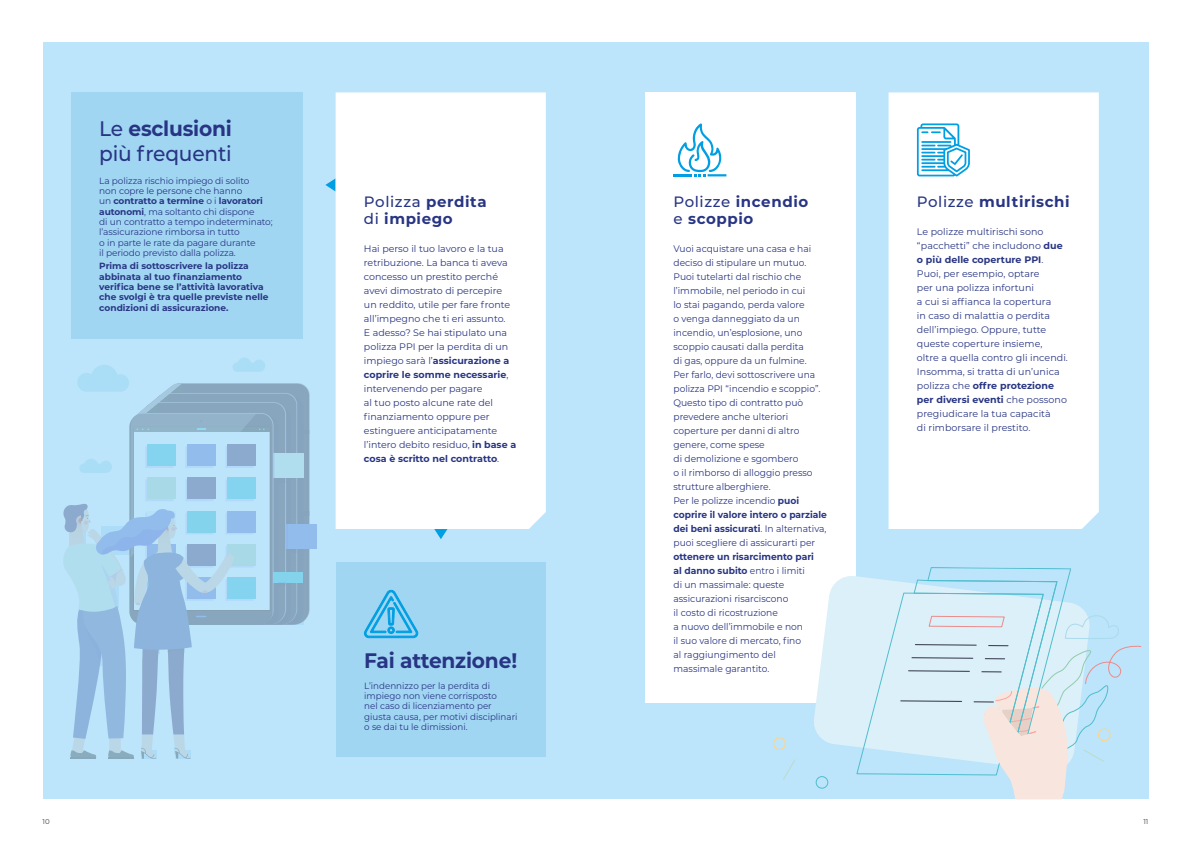
<style>
.page{position:relative;width:1191px;height:842px;background:#fff}
.page>*{position:absolute;margin:0;border:0;box-sizing:border-box;transform-origin:0 0}
.t1{font:500 21px/24.1px "Montserrat";letter-spacing:-.01em;color:#283583;scale:.96 1}
.t2{font:700 21px "Montserrat";letter-spacing:-.01em;color:#283583;scale:.96 1}
.t3{font:700 15px/17px "Montserrat";letter-spacing:.04em;color:#283583}
.t4{font:9.5px/14px "Montserrat";color:#283583}
.t5{font:9.5px/14px "Montserrat";color:#283583;scale:.96 1}
.t6{font:9px/10.4px "Montserrat";letter-spacing:-.01em;color:#283583}
.t7{font:700 9px/10.3px "Montserrat";color:#283583}
.t8{font:7px "Montserrat";color:#3c3c3b}
.s1{font-weight:700}
.s2{font-weight:500}
</style>
<div class="page">
<div style="left:43px;top:43px;width:1105px;height:756px;background:#bce4fa"></div>
<div style="left:888px;top:92px;width:210px;height:437px;background:#fff"></div>
<svg style="left:917px;top:123px;width:53px;height:53px;background:#9edaf4"></svg>
<div style="left:645px;top:92px;width:210px;height:611px;background:#fff"></div>
<svg style="left:673px;top:123px;width:53px;height:53px"></svg>
<svg style="left:325px;top:179px;width:10px;height:12px"></svg>
<svg style="left:814px;top:576px;width:41px;height:171px;fill:#dcf0f9"></svg>
<svg style="left:855px;top:567px;width:287px;height:232px"></svg>
<svg style="left:783px;top:759px;width:12px;height:21px"></svg>
<div style="left:1098px;top:728px;width:12px;height:13px;border:1px solid #fed586;border-radius:50%"></div>
<div style="left:815px;top:776px;width:13px;height:13px;border:1px solid #50becd;border-radius:50%"></div>
<div style="left:773px;top:737px;width:12px;height:13px;border:1px solid #fed586;border-radius:50%"></div>
<svg style="left:434px;top:529px;width:13px;height:10px"></svg>
<div style="left:71px;top:92px;width:231px;height:247px;background:#a1d6f3"></div>
<div style="left:335px;top:92px;width:211px;height:437px;background:#fff"></div>
<div style="left:336px;top:562px;width:210px;height:195px;background:#a1d6f3"></div>
<svg style="left:364px;top:590px;width:54px;height:48px"></svg>
<div style="left:280px;top:524px;width:36px;height:25px;background:#91bceb"></div>
<svg style="left:63px;top:358px;width:247px;height:401px"></svg>
<h1 class="t1" style="left:99px;top:116px;width:140px">Le <span class="s1">esclusioni </span>più frequenti</h1>
<p class="t6" style="left:99px;top:175px;width:175px">La polizza rischio impiego di solito<br>non copre le persone che hanno<br>un <span class="s1">contratto a termine</span> o i <span class="s1">lavoratori autonomi</span>, ma soltanto chi dispone<br>di un contratto a tempo indeterminato; l’assicurazione rimborsa in tutto<br>o in parte le rate da pagare durante<br>il periodo previsto dalla polizza.</p>
<p class="t7" style="left:99px;top:260px;width:171px">Prima di sottoscrivere la polizza abbinata al tuo finanziamento verifica bene se l’attività lavorativa che svolgi è tra quelle previste nelle condizioni di assicurazione.</p>
<h2 class="t3" style="left:364px;top:192px;width:124px"><span class="s2">Polizza</span> perdita <span class="s2">di</span> impiego</h2>
<p class="t4" style="left:364px;top:241px;width:154px">Hai perso il tuo lavoro e la tua retribuzione. La banca ti aveva concesso un prestito perché avevi dimostrato di percepire un reddito, utile per fare fronte all’impegno che ti eri assunto.<br>E adesso? Se hai stipulato una polizza PPI per la perdita di un impiego sarà l’<span class="s1">assicurazione a coprire le somme necessarie</span>, intervenendo per pagare<br>al tuo posto alcune rate del finanziamento oppure per estinguere anticipatamente l’intero debito residuo, <span class="s1">in base a cosa è scritto nel contratto</span>.</p>
<h1 class="t2" style="left:364px;top:645px;width:161px">Fai attenzione!</h1>
<p class="t6" style="left:364px;top:680px;width:155px">L’indennizzo per la perdita di impiego non viene corrisposto<br>nel caso di licenziamento per giusta causa, per motivi disciplinari o se dai tu le dimissioni.</p>
<h2 class="t3" style="left:673px;top:192px;width:136px"><span class="s2">Polizze</span> incendio <span class="s2">e</span> scoppio</h2>
<p class="t5" style="left:673px;top:241px;width:161px">Vuoi acquistare una casa e hai deciso di stipulare un mutuo.<br>Puoi tutelarti dal rischio che l’immobile, nel periodo in cui<br>lo stai pagando, perda valore<br>o venga danneggiato da un incendio, un’esplosione, uno scoppio causati dalla perdita<br>di gas, oppure da un fulmine.<br>Per farlo, devi sottoscrivere una polizza PPI “incendio e scoppio”.<br>Questo tipo di contratto può prevedere anche ulteriori coperture per danni di altro genere, come spese<br>di demolizione e sgombero<br>o il rimborso di alloggio presso strutture alberghiere.<br>Per le polizze incendio <span class="s1">puoi coprire il valore intero o parziale dei beni assicurati</span>. In alternativa, puoi scegliere di assicurarti per</p>
<p class="t5" style="left:673px;top:549px;width:148px"><span class="s1">ottenere un risarcimento pari al danno subito</span> entro i limiti di un massimale: queste assicurazioni risarciscono<br>il costo di ricostruzione<br>a nuovo dell’immobile e non<br>il suo valore di mercato, fino<br>al raggiungimento del massimale garantito.</p>
<h2 class="t3" style="left:917px;top:192px;width:154px"><span class="s2">Polizze</span> multirischi</h2>
<p class="t4" style="left:917px;top:224px;width:152px">Le polizze multirischi sono “pacchetti” che includono <span class="s1">due o più delle coperture PPI</span>.<br>Puoi, per esempio, optare<br>per una polizza infortuni<br>a cui si affianca la copertura<br>in caso di malattia o perdita dell’impiego. Oppure, tutte queste coperture insieme,<br>oltre a quella contro gli incendi.<br>Insomma, si tratta di un’unica polizza che <span class="s1">offre protezione per diversi eventi</span> che possono pregiudicare la tua capacità<br>di rimborsare il prestito.</p>
<p class="t8" style="left:43px;top:817px;width:9px">10</p>
<p class="t8" style="left:1143px;top:817px;width:7px">11</p>
</div>
